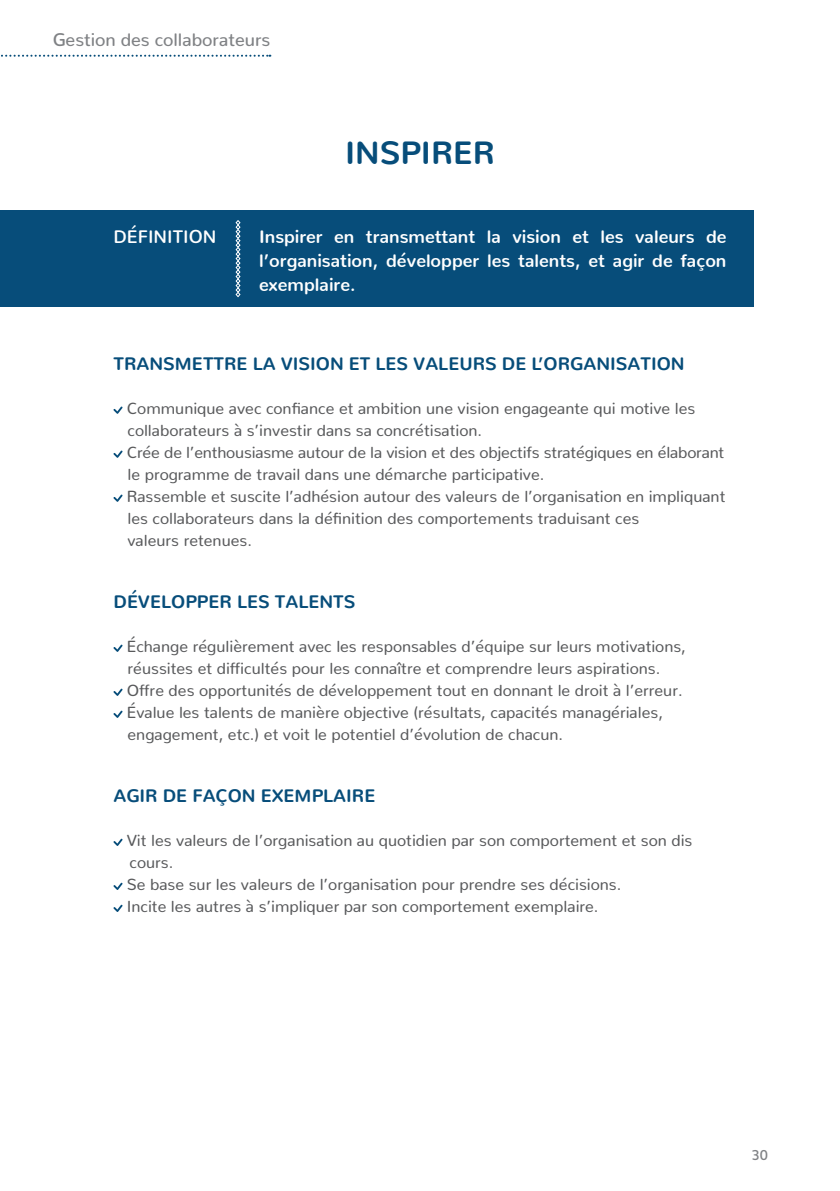
<style>
.page{position:relative;width:840px;height:1191px;background:#fff}
.page>*{position:absolute;margin:0;border:0;box-sizing:border-box;transform-origin:0 0}
.t1{font:700 32px "Nunito";color:#074d7a}
.t2{font:700 18px/24px "Nunito";color:#fff;text-align:justify}
.t3{font:700 18px "Nunito";color:#074d7a}
.t4{font:500 18px "Nunito";color:#808285}
.t5{font:600 18px "Nunito";color:#fff}
.t6{font:16px/22px "Nunito";color:#58595b}
.t7{font:500 14px "Nunito";color:#808285}
</style>
<div class="page">
<div style="left:0;top:211px;width:753px;height:96px;background:#074d7a"></div>
<svg style="left:113px;top:406px;width:9px;height:8px"></svg>
<svg style="left:113px;top:450px;width:9px;height:8px"></svg>
<svg style="left:113px;top:494px;width:9px;height:8px"></svg>
<svg style="left:113px;top:644px;width:9px;height:8px"></svg>
<svg style="left:113px;top:688px;width:9px;height:8px"></svg>
<svg style="left:113px;top:710px;width:9px;height:8px"></svg>
<svg style="left:113px;top:838px;width:9px;height:8px"></svg>
<svg style="left:113px;top:882px;width:9px;height:8px"></svg>
<svg style="left:113px;top:904px;width:9px;height:8px"></svg>
<svg style="left:235px;top:220px;width:5px;height:77px"></svg>
<svg style="left:1px;top:55px;width:269px;height:2px"></svg>
<p class="t4" style="left:53px;top:24px;width:219px">Gestion des collaborateurs</p>
<h1 class="t1" style="left:345px;top:124px;width:151px">INSPIRER</h1>
<p class="t5" style="left:113px;top:220px;width:104px">DÉFINITION</p>
<p class="t2" style="left:259px;top:222px;width:468px">Inspirer en transmettant la vision et les valeurs de l’organisation, développer les talents, et agir de façon exemplaire.</p>
<p class="t3" style="left:113px;top:347px;width:572px">TRANSMETTRE LA VISION ET LES VALEURS DE L’ORGANISATION</p>
<p class="t6" style="left:127px;top:395px;width:600px">Communique avec confiance et ambition une vision engageante qui motive les collaborateurs à s’investir dans sa concrétisation.<br>Crée de l’enthousiasme autour de la vision et des objectifs stratégiques en élaborant le programme de travail dans une démarche participative.<br>Rassemble et suscite l’adhésion autour des valeurs de l’organisation en impliquant les collaborateurs dans la définition des comportements traduisant ces<br>valeurs retenues.</p>
<p class="t3" style="left:113px;top:585px;width:243px">DÉVELOPPER LES TALENTS</p>
<p class="t6" style="left:127px;top:633px;width:560px">Échange régulièrement avec les responsables d’équipe sur leurs motivations, réussites et difficultés pour les connaître et comprendre leurs aspirations.<br>Offre des opportunités de développement tout en donnant le droit à l’erreur.<br>Évalue les talents de manière objective (résultats, capacités managériales, engagement, etc.) et voit le potentiel d’évolution de chacun.</p>
<p class="t3" style="left:113px;top:779px;width:263px">AGIR DE FAÇON EXEMPLAIRE</p>
<p class="t6" style="left:127px;top:827px;width:567px">Vit les valeurs de l’organisation au quotidien par son comportement et son dis cours.<br>Se base sur les valeurs de l’organisation pour prendre ses décisions.<br>Incite les autres à s’impliquer par son comportement exemplaire.</p>
<p class="t7" style="left:751px;top:1142px;width:18px">30</p>
</div>
